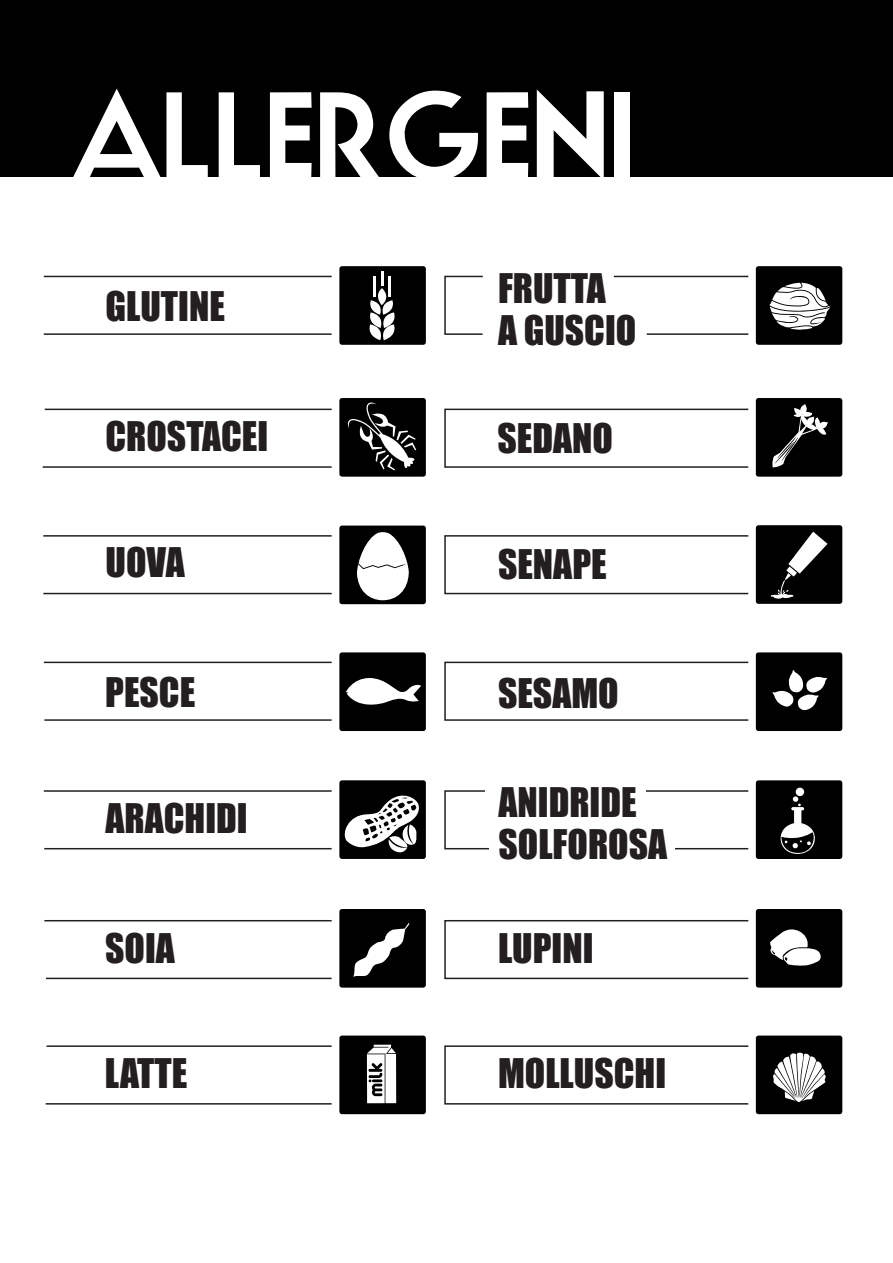
<style>
.page{position:relative;width:893px;height:1263px;background:#fff}
.page>*{position:absolute;margin:0;border:0;box-sizing:border-box;transform-origin:0 0}
.t1{font:700 145.5px "Movement";color:#fff}
.t2{font:700 117px "Movement";color:#fff}
.t3{font:37.5px/42px "Impact";color:#231f20}
</style>
<div class="page">
<div style="left:339px;top:266px;width:87px;height:79px;background:#000001;border-radius:3px"></div>
<svg style="left:369px;top:271px;width:26px;height:69px"></svg>
<div style="left:339px;top:398px;width:87px;height:79px;background:#000001;border-radius:3px"></div>
<svg style="left:347px;top:402px;width:69px;height:69px"></svg>
<div style="left:339px;top:526px;width:87px;height:78px;background:#000001;border-radius:3px"></div>
<svg style="left:357px;top:532px;width:52px;height:68px"></svg>
<div style="left:339px;top:652px;width:87px;height:79px;background:#000001;border-radius:3px"></div>
<svg style="left:346px;top:678px;width:75px;height:27px"></svg>
<div style="left:339px;top:780px;width:87px;height:79px;background:#000001;border-radius:3px"></div>
<svg style="left:344px;top:795px;width:75px;height:58px"></svg>
<div style="left:339px;top:909px;width:87px;height:79px;background:#000001;border-radius:3px"></div>
<svg style="left:353px;top:923px;width:57px;height:54px"></svg>
<div style="left:756px;top:780px;width:86px;height:79px;background:#000001;border-radius:3px"></div>
<svg style="left:781px;top:788px;width:34px;height:66px"></svg>
<div style="left:339px;top:1035px;width:87px;height:79px;background:#000001;border-radius:3px"></div>
<svg style="left:367px;top:1045px;width:29px;height:58px;background:#c5c5c5"></svg>
<div style="left:756px;top:266px;width:86px;height:79px;background:#000001;border-radius:3px"></div>
<svg style="left:769px;top:283px;width:61px;height:47px"></svg>
<div style="left:756px;top:398px;width:86px;height:79px;background:#000001;border-radius:3px"></div>
<svg style="left:772px;top:404px;width:56px;height:63px"></svg>
<div style="left:756px;top:525px;width:86px;height:79px;background:#000001;border-radius:3px"></div>
<svg style="left:770px;top:532px;width:57px;height:67px"></svg>
<div style="left:756px;top:652px;width:86px;height:79px;background:#000001;border-radius:3px"></div>
<svg style="left:772px;top:670px;width:55px;height:41px"></svg>
<div style="left:756px;top:909px;width:86px;height:79px;background:#000001;border-radius:3px"></div>
<svg style="left:770px;top:929px;width:51px;height:37px"></svg>
<div style="left:756px;top:1035px;width:86px;height:79px;background:#000001;border-radius:3px"></div>
<svg style="left:773px;top:1053px;width:53px;height:49px"></svg>
<hr style="left:44px;top:276px;width:288px;height:1px;background:#231f20">
<hr style="left:45px;top:409px;width:287px;height:1px;background:#231f20">
<hr style="left:43px;top:535px;width:289px;height:2px;background:#231f20">
<hr style="left:44px;top:662px;width:288px;height:1px;background:#231f20">
<hr style="left:44px;top:790px;width:288px;height:2px;background:#231f20">
<hr style="left:44px;top:920px;width:288px;height:1px;background:#231f20">
<hr style="left:47px;top:1045px;width:285px;height:2px;background:#231f20">
<hr style="left:614px;top:276px;width:134px;height:1px;background:#231f20">
<div style="left:444px;top:276px;width:40px;height:59px;border:2px solid #231f20"></div>
<hr style="left:647px;top:333px;width:101px;height:2px;background:#231f20">
<div style="left:444px;top:409px;width:305px;height:59px;border:2px solid #231f20"></div>
<div style="left:444px;top:535px;width:305px;height:59px;border:2px solid #231f20"></div>
<div style="left:444px;top:662px;width:305px;height:59px;border:2px solid #231f20"></div>
<hr style="left:646px;top:790px;width:102px;height:2px;background:#231f20">
<div style="left:444px;top:920px;width:305px;height:59px;border:2px solid #231f20"></div>
<div style="left:444px;top:1045px;width:305px;height:59px;border:2px solid #231f20"></div>
<hr style="left:675px;top:848px;width:73px;height:1px;background:#231f20">
<svg style="left:444px;top:790px;width:45px;height:60px"></svg>
<hr style="left:43px;top:466px;width:289px;height:2px;background:#231f20">
<hr style="left:43px;top:593px;width:289px;height:1px;background:#231f20">
<hr style="left:44px;top:719px;width:288px;height:2px;background:#231f20">
<hr style="left:44px;top:848px;width:288px;height:1px;background:#231f20">
<hr style="left:46px;top:978px;width:286px;height:1px;background:#231f20">
<hr style="left:46px;top:1103px;width:286px;height:1px;background:#231f20">
<hr style="left:44px;top:333px;width:288px;height:2px;background:#231f20">
<div style="left:0;top:0;width:893px;height:176px;background:#000001"></div>
<h1 class="t1" style="left:68px;top:33px;width:701px">ALLERGENI</h1>
<h2 class="t2" style="left:73px;top:62px;width:564px">ALLERGENI</h2>
<p class="t3" style="left:106px;top:284px;width:121px">GLUTINE</p>
<p class="t3" style="left:106px;top:415px;width:164px">CROSTACEI</p>
<p class="t3" style="left:106px;top:540px;width:81px">UOVA</p>
<p class="t3" style="left:105px;top:670px;width:92px">PESCE</p>
<p class="t3" style="left:106px;top:796px;width:144px">ARACHIDI</p>
<p class="t3" style="left:105px;top:927px;width:71px">SOIA</p>
<p class="t3" style="left:498px;top:266px;width:140px">FRUTTA<br>A GUSCIO</p>
<p class="t3" style="left:497px;top:416px;width:117px">SEDANO</p>
<p class="t3" style="left:498px;top:542px;width:110px">SENAPE</p>
<p class="t3" style="left:498px;top:671px;width:122px">SESAMO</p>
<p class="t3" style="left:498px;top:780px;width:170px">ANIDRIDE<br>SOLFOROSA</p>
<p class="t3" style="left:498px;top:926px;width:97px">LUPINI</p>
<p class="t3" style="left:105px;top:1051px;width:84px">LATTE</p>
<p class="t3" style="left:498px;top:1051px;width:170px">MOLLUSCHI</p>
</div>
